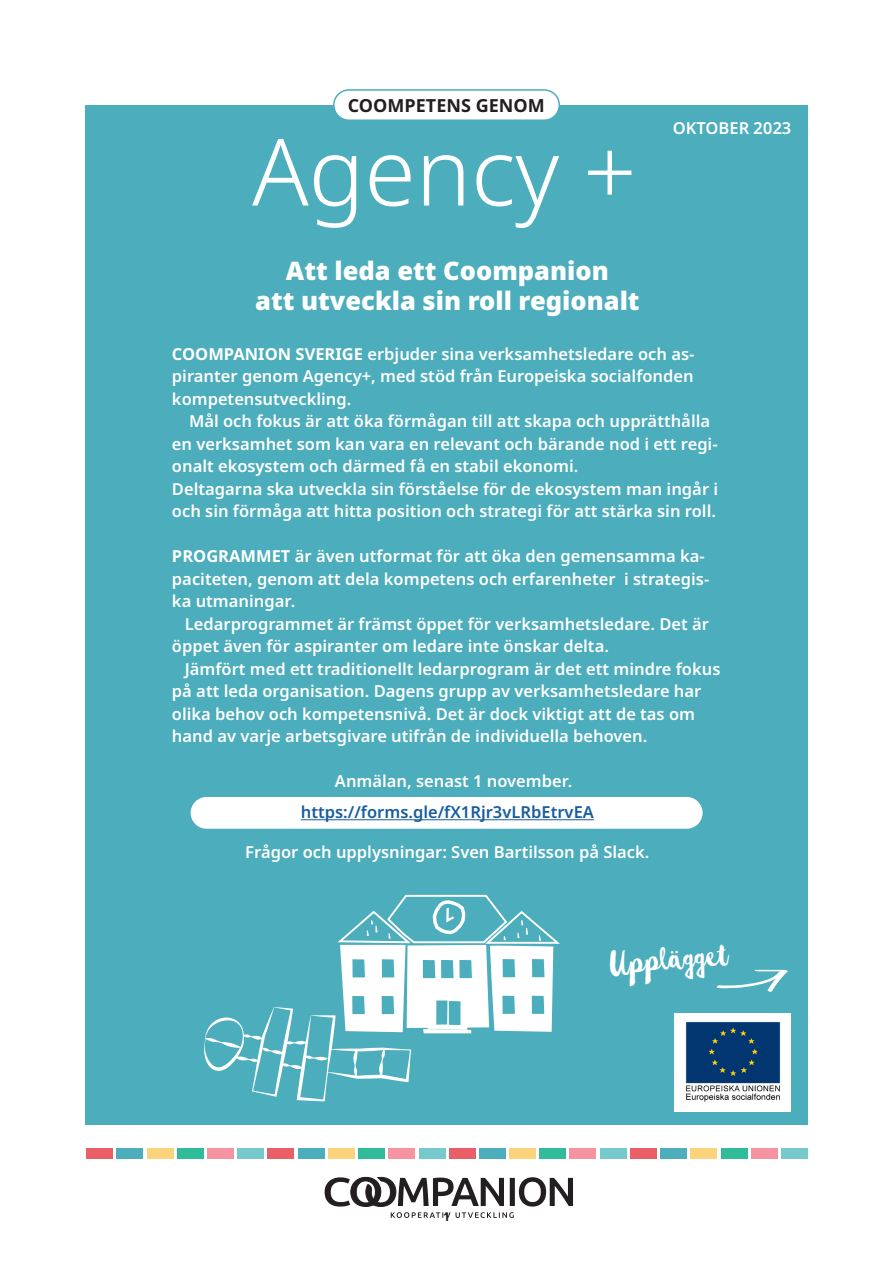
<style>
.page{position:relative;width:893px;height:1263px;background:#fff}
.page>*{position:absolute;margin:0;border:0;box-sizing:border-box;transform-origin:0 0}
.t1{font:300 93px "Noto Sans";color:#fff}
.t2{font:30.75px "Wanderlust Decorative";color:#fff}
.t3{font:900 25.5px/30px "Noto Sans";color:#fff;text-align:center}
.t4{font:700 18px "Noto Sans";color:#231f20}
.t5{font:600 16.5px/22.5px "Noto Sans";color:#fff}
.t6{font:600 16.5px "Noto Sans";color:#175d9e}
.t7{font:700 12px "Noto Sans";color:#231f20}
.s1{font-weight:700}
</style>
<div class="page">
<div style="left:86px;top:1148px;width:27px;height:11px;background:#ea5e68"></div>
<div style="left:147px;top:1148px;width:27px;height:11px;background:#fad37c"></div>
<div style="left:116px;top:1148px;width:27px;height:11px;background:#4cadbc"></div>
<div style="left:177px;top:1148px;width:27px;height:11px;background:#30bc99"></div>
<div style="left:207px;top:1148px;width:27px;height:11px;background:#f594a0"></div>
<div style="left:237px;top:1148px;width:27px;height:11px;background:#76cacc"></div>
<div style="left:267px;top:1148px;width:27px;height:11px;background:#ea5e68"></div>
<div style="left:328px;top:1148px;width:27px;height:11px;background:#fad37c"></div>
<div style="left:298px;top:1148px;width:27px;height:11px;background:#4cadbc"></div>
<div style="left:358px;top:1148px;width:27px;height:11px;background:#30bc99"></div>
<div style="left:388px;top:1148px;width:27px;height:11px;background:#f594a0"></div>
<div style="left:419px;top:1148px;width:27px;height:11px;background:#76cacc"></div>
<div style="left:449px;top:1148px;width:26px;height:11px;background:#ea5e68"></div>
<div style="left:509px;top:1148px;width:27px;height:11px;background:#fad37c"></div>
<div style="left:479px;top:1148px;width:27px;height:11px;background:#4cadbc"></div>
<div style="left:539px;top:1148px;width:27px;height:11px;background:#30bc99"></div>
<div style="left:569px;top:1148px;width:27px;height:11px;background:#f594a0"></div>
<div style="left:600px;top:1148px;width:27px;height:11px;background:#76cacc"></div>
<div style="left:630px;top:1148px;width:27px;height:11px;background:#ea5e68"></div>
<div style="left:690px;top:1148px;width:27px;height:11px;background:#fad37c"></div>
<div style="left:660px;top:1148px;width:27px;height:11px;background:#4cadbc"></div>
<div style="left:720px;top:1148px;width:27px;height:11px;background:#30bc99"></div>
<div style="left:751px;top:1148px;width:27px;height:11px;background:#f594a0"></div>
<div style="left:781px;top:1148px;width:27px;height:11px;background:#76cacc"></div>
<svg style="left:325px;top:1177px;width:248px;height:41px"></svg>
<div style="left:85px;top:105px;width:723px;height:1019px;background:#4cadbc"></div>
<div style="left:334px;top:90px;width:225px;height:30px;background:#fff;border-radius:15px"></div>
<div style="left:333px;top:89px;width:227px;height:32px;border:2px solid #4cadbc;border-radius:15px"></div>
<svg style="left:716px;top:970px;width:72px;height:22px"></svg>
<div style="left:191px;top:797px;width:512px;height:32px;background:#fff;border-radius:16px"></div>
<hr style="left:301px;top:819px;width:293px;height:1px;background:#175d9e">
<div style="left:675px;top:1013px;width:116px;height:99px;background:#fff"></div>
<img style="left:685px;top:1021px;width:96px;height:81px">
<svg style="left:204px;top:894px;width:356px;height:207px"></svg>
<p class="t4" style="left:348px;top:93px;width:198px">COOMPETENS GENOM</p>
<p class="t1" style="left:252px;top:106px;width:386px">Agency +</p>
<p class="t5" style="left:673px;top:118px;width:120px">OKTOBER 2023</p>
<p class="t3" style="left:255px;top:256px;width:386px">Att leda ett Coompanion<br>att utveckla sin roll regionalt</p>
<p class="t5" style="left:172px;top:343px;width:524px;text-align:justify"><span class="s1">COOMPANION SVERIGE</span> erbjuder sina verksamhetsledare och as&shy;piranter genom Agency+, med stöd från Europeiska socialfonden kompetensutveckling.</p>
<p class="t5" style="left:172px;top:410px;width:547px;text-indent:17px">Mål och fokus är att öka förmågan till att skapa och upprätthålla en verksamhet som kan vara en relevant och bärande nod i ett regi&shy;onalt ekosystem och därmed få en stabil ekonomi.</p>
<p class="t5" style="left:172px;top:478px;width:548px">Deltagarna ska utveckla sin förståelse för de ekosystem man ingår i och sin förmåga att hitta position och strategi för att stärka sin roll.</p>
<p class="t5" style="left:172px;top:545px;width:539px"><span class="s1">PROGRAMMET</span> är även utformat för att öka den gemensamma ka&shy;paciteten, genom att dela kompetens och erfarenheter i strategis&shy;ka utmaningar.</p>
<p class="t5" style="left:172px;top:613px;width:539px;text-indent:13px">Ledarprogrammet är främst öppet för verksamhetsledare. Det är öppet även för aspiranter om ledare inte önskar delta.</p>
<p class="t5" style="left:172px;top:658px;width:550px;text-indent:13px">Jämfört med ett traditionellt ledarprogram är det ett mindre fokus på att leda organisation. Dagens grupp av verksamhetsledare har olika behov och kompetensnivå. Det är dock viktigt att de tas om hand av varje arbetsgivare utifrån de individuella behoven.</p>
<p class="t5" style="left:335px;top:770px;width:239px">Anmälan, senast 1 november.</p>
<p class="t6" style="left:301px;top:800px;width:295px">https://forms.gle/fX1Rjr3vLRbEtrvEA</p>
<p class="t5" style="left:245px;top:841px;width:406px">Frågor och upplysningar: Sven Bartilsson på Slack.</p>
<p class="t7" style="left:443px;top:1208px;width:8px">1</p>
<p class="t2" style="left:609px;top:943px;width:120px;rotate:-4deg">Upplägget</p>
</div>
